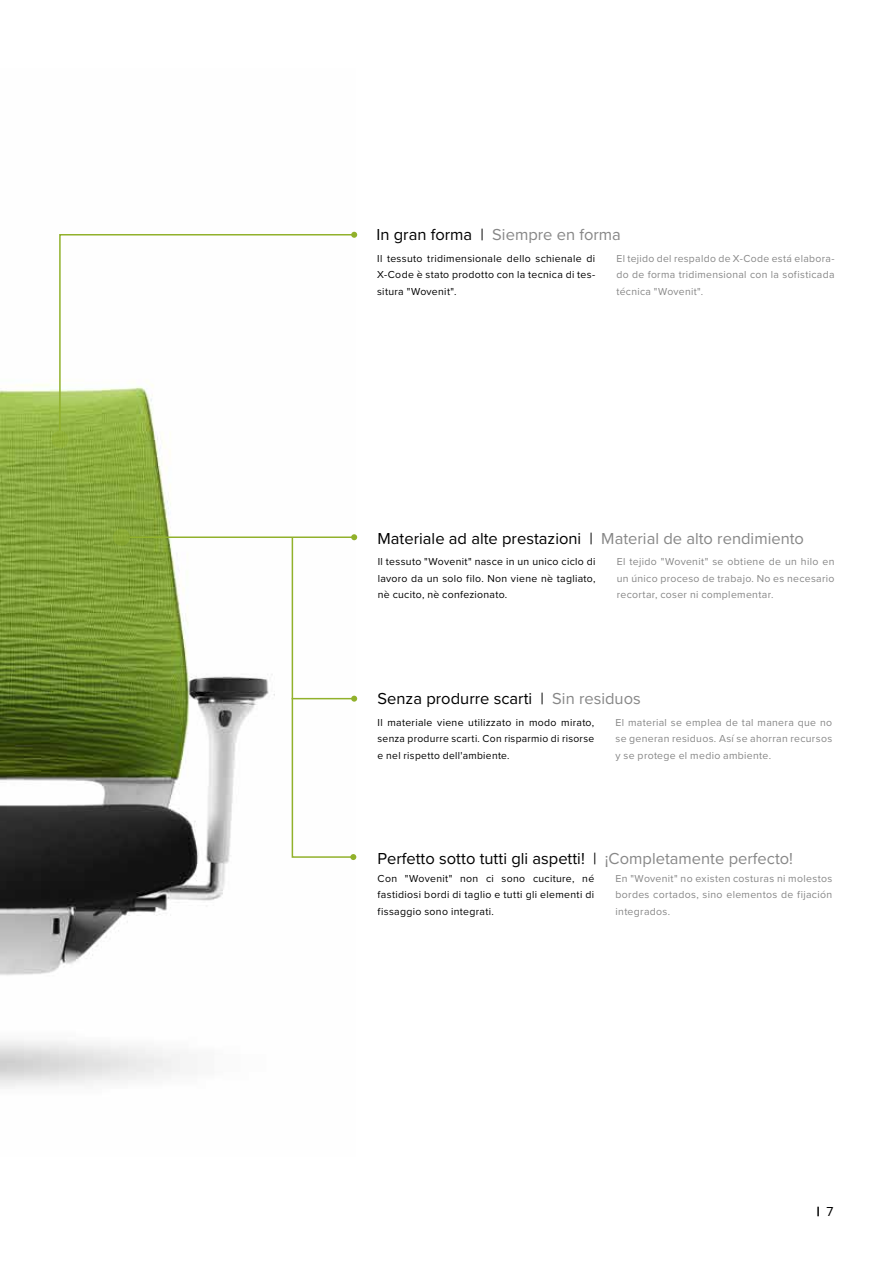
<style>
.page{position:relative;width:893px;height:1263px;background:#fff}
.page>*{position:absolute;margin:0;border:0;box-sizing:border-box;transform-origin:0 0}
.t1{font:16.5px "Proxima Nova";color:#000}
.t2{font:16.5px "Proxima Nova";color:#878787}
.t3{font:900 13.5px "Proxima Nova";color:#000}
.t4{font:10.5px/16.5px "Proxima Nova";letter-spacing:.03em;color:#000;text-align:justify}
.t5{font:10.5px/16.5px "Proxima Nova";letter-spacing:.03em;color:#878787;text-align:justify}
.s1{color:#000}
.s2{color:#878787}
.s3{font-weight:400}
</style>
<div class="page">
<img style="left:0;top:231px;width:355px;height:856px">
<div style="left:51px;top:431px;width:18px;height:17px;background:#91b139;border-radius:50%"></div>
<svg style="left:58px;top:233px;width:297px;height:199px"></svg>
<svg style="left:351px;top:232px;width:6px;height:6px"></svg>
<div style="left:113px;top:529px;width:17px;height:17px;background:#8aa935;border-radius:50%"></div>
<hr style="left:130px;top:536px;width:224px;height:2px;background:#91b12b">
<svg style="left:291px;top:534px;width:66px;height:326px"></svg>
<h1 class="t2" style="left:376px;top:222px;width:246px"><span class="s1">In gran forma |</span> Siempre en forma</h1>
<p class="t4" style="left:377px;top:250px;width:220px">Il tessuto tridimensionale dello schienale di X-Code è stato prodotto con la tecnica di tes&shy;situra "Wovenit".</p>
<p class="t5" style="left:616px;top:250px;width:220px">El tejido del respaldo de X-Code está elabora&shy;do de forma tridimensional con la sofisticada técnica "Wovenit".</p>
<h1 class="t1" style="left:378px;top:526px;width:428px">Materiale ad alte prestazioni | <span class="s2">Material de alto rendimiento</span></h1>
<p class="t4" style="left:378px;top:553px;width:219px">Il tessuto "Wovenit" nasce in un unico ciclo di lavoro da un solo filo. Non viene nè tagliato, nè cucito, nè confezionato.</p>
<p class="t5" style="left:617px;top:553px;width:219px">El tejido "Wovenit" se obtiene de un hilo en un único proceso de trabajo. No es necesario recortar, coser ni complementar.</p>
<h1 class="t1" style="left:378px;top:686px;width:265px">Senza produrre scarti | <span class="s2">Sin residuos</span></h1>
<p class="t4" style="left:378px;top:713px;width:218px">Il materiale viene utilizzato in modo mirato, senza produrre scarti. Con risparmio di risorse e nel rispetto dell'ambiente.</p>
<p class="t5" style="left:615px;top:713px;width:218px">El material se emplea de tal manera que no se generan residuos. Así se ahorran recursos y se protege el medio ambiente.</p>
<h1 class="t1" style="left:378px;top:846px;width:417px">Perfetto sotto tutti gli aspetti! | <span class="s2">¡Completamente perfecto!</span></h1>
<p class="t4" style="left:378px;top:869px;width:218px">Con "Wovenit" non ci sono cuciture, né fastidiosi bordi di taglio e tutti gli elementi di fissaggio sono integrati.</p>
<p class="t5" style="left:615px;top:869px;width:218px">En "Wovenit" no existen costuras ni molestos bordes cortados, sino elementos de fijación integrados.</p>
<p class="t3" style="left:817px;top:1201px;width:18px">| <span class="s3">7</span></p>
</div>
